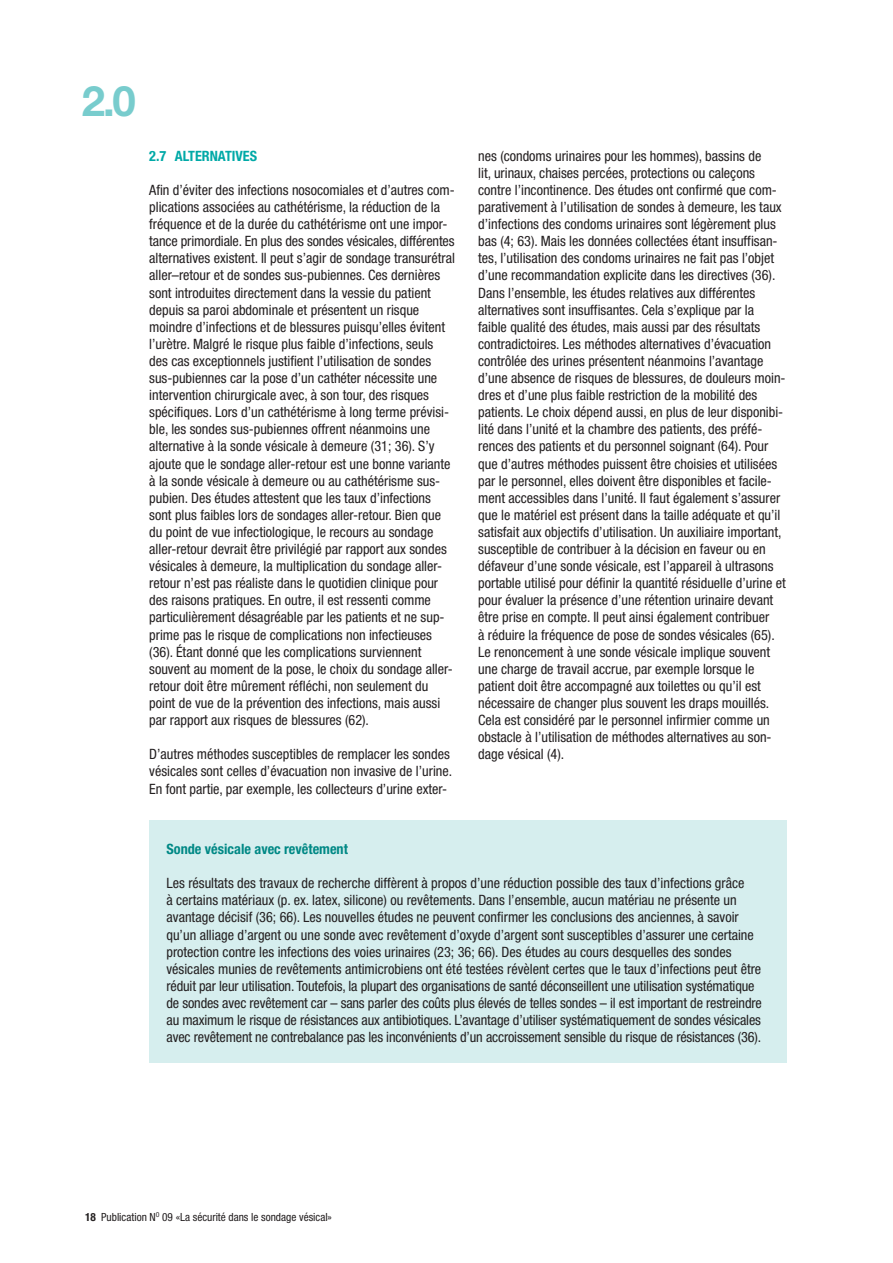
<style>
.page{position:relative;width:893px;height:1263px;background:#fff}
.page>*{position:absolute;margin:0;border:0;box-sizing:border-box;transform-origin:0 0}
.t1{font:700 42px "Helvetica Neue";color:#78cccd}
.t2{font:condensed 14.25px/17.1px "Helvetica Neue";color:#231f20}
.t3{font:700 condensed 14.25px "Helvetica Neue";color:#008885}
.t4{font:700 condensed 14.25px "Helvetica Neue";color:#00a9a7}
.t5{font:condensed 11.25px "Helvetica Neue";color:#231f20}
.s1{font-weight:700}
</style>
<div class="page">
<div style="left:149px;top:821px;width:637px;height:242px;background:#d6eeee"></div>
<h1 class="t1" style="left:82px;top:86px;width:56px">2.0</h1>
<p class="t4" style="left:149px;top:151px;width:109px">2.7 ALTERNATIVES</p>
<p class="t2" style="left:149px;top:183px;width:307px">Afin d’éviter des infections nosocomiales et d’autres com&shy;plications associées au cathétérisme, la réduction de la fréquence et de la durée du cathétérisme ont une impor&shy;tance primordiale. En plus des sondes vésicales, différentes alternatives existent. Il peut s’agir de sondage transurétral aller–retour et de sondes sus-pubiennes. Ces dernières sont introduites directement dans la vessie du patient depuis sa paroi abdominale et présentent un risque moindre d’infections et de blessures puisqu’elles évitent l’urètre. Malgré le risque plus faible d’infections, seuls des cas exceptionnels justifient l’utilisation de sondes sus-pubiennes car la pose d’un cathéter nécessite une intervention chirurgicale avec, à son tour, des risques spécifiques. Lors d’un cathétérisme à long terme prévisi&shy;ble, les sondes sus-pubiennes offrent néanmoins une alternative à la sonde vésicale à demeure (31; 36). S’y ajoute que le sondage aller-retour est une bonne variante à la sonde vésicale à demeure ou au cathétérisme sus&shy;pubien. Des études attestent que les taux d’infections sont plus faibles lors de sondages aller-retour. Bien que du point de vue infectiologique, le recours au sondage aller-retour devrait être privilégié par rapport aux sondes vésicales à demeure, la multiplication du sondage aller&shy;retour n’est pas réaliste dans le quotidien clinique pour des raisons pratiques. En outre, il est ressenti comme particulièrement désagréable par les patients et ne sup&shy;prime pas le risque de complications non infectieuses (36). Étant donné que les complications surviennent souvent au moment de la pose, le choix du sondage aller&shy;retour doit être mûrement réfléchi, non seulement du point de vue de la prévention des infections, mais aussi par rapport aux risques de blessures (62).</p>
<p class="t2" style="left:149px;top:747px;width:304px">D’autres méthodes susceptibles de remplacer les sondes vésicales sont celles d’évacuation non invasive de l’urine.<br>En font partie, par exemple, les collecteurs d’urine exter-</p>
<p class="t2" style="left:478px;top:148px;width:309px">nes (condoms urinaires pour les hommes), bassins de<br>lit, urinaux, chaises percées, protections ou caleçons contre l’incontinence. Des études ont confirmé que com&shy;parativement à l’utilisation de sondes à demeure, les taux d’infections des condoms urinaires sont légèrement plus bas (4; 63). Mais les données collectées étant insuffisan&shy;tes, l’utilisation des condoms urinaires ne fait pas l’objet d’une recommandation explicite dans les directives (36).<br>Dans l’ensemble, les études relatives aux différentes alternatives sont insuffisantes. Cela s’explique par la faible qualité des études, mais aussi par des résultats contradictoires. Les méthodes alternatives d’évacuation contrôlée des urines présentent néanmoins l’avantage d’une absence de risques de blessures, de douleurs moin&shy;dres et d’une plus faible restriction de la mobilité des patients. Le choix dépend aussi, en plus de leur disponibi&shy;lité dans l’unité et la chambre des patients, des préfé&shy;rences des patients et du personnel soignant (64). Pour que d’autres méthodes puissent être choisies et utilisées par le personnel, elles doivent être disponibles et facile&shy;ment accessibles dans l’unité. Il faut également s’assurer que le matériel est présent dans la taille adéquate et qu’il satisfait aux objectifs d’utilisation. Un auxiliaire important, susceptible de contribuer à la décision en faveur ou en défaveur d’une sonde vésicale, est l’appareil à ultrasons portable utilisé pour définir la quantité résiduelle d’urine et pour évaluer la présence d’une rétention urinaire devant être prise en compte. Il peut ainsi également contribuer<br>à réduire la fréquence de pose de sondes vésicales (65).<br>Le renoncement à une sonde vésicale implique souvent une charge de travail accrue, par exemple lorsque le patient doit être accompagné aux toilettes ou qu’il est nécessaire de changer plus souvent les draps mouillés.<br>Cela est considéré par le personnel infirmier comme un obstacle à l’utilisation de méthodes alternatives au son&shy;dage vésical (4).</p>
<p class="t3" style="left:166px;top:844px;width:183px">Sonde vésicale avec revêtement</p>
<p class="t2" style="left:166px;top:876px;width:597px">Les résultats des travaux de recherche diffèrent à propos d’une réduction possible des taux d’infections grâce<br>à certains matériaux (p. ex. latex, silicone) ou revêtements. Dans l’ensemble, aucun matériau ne présente un avantage décisif (36; 66). Les nouvelles études ne peuvent confirmer les conclusions des anciennes, à savoir qu’un alliage d’argent ou une sonde avec revêtement d’oxyde d’argent sont susceptibles d’assurer une certaine protection contre les infections des voies urinaires (23; 36; 66). Des études au cours desquelles des sondes vésicales munies de revêtements antimicrobiens ont été testées révèlent certes que le taux d’infections peut être réduit par leur utilisation. Toutefois, la plupart des organisations de santé déconseillent une utilisation systématique de sondes avec revêtement car – sans parler des coûts plus élevés de telles sondes – il est important de restreindre au maximum le risque de résistances aux antibiotiques. L’avantage d’utiliser systématiquement de sondes vésicales avec revêtement ne contrebalance pas les inconvénients d’un accroissement sensible du risque de résistances (36).</p>
<p class="t5" style="left:85px;top:1213px;width:248px"><span class="s1">18</span> Publication N<sup>O</sup> 09 «La sécurité dans le sondage vésical»</p>
</div>
